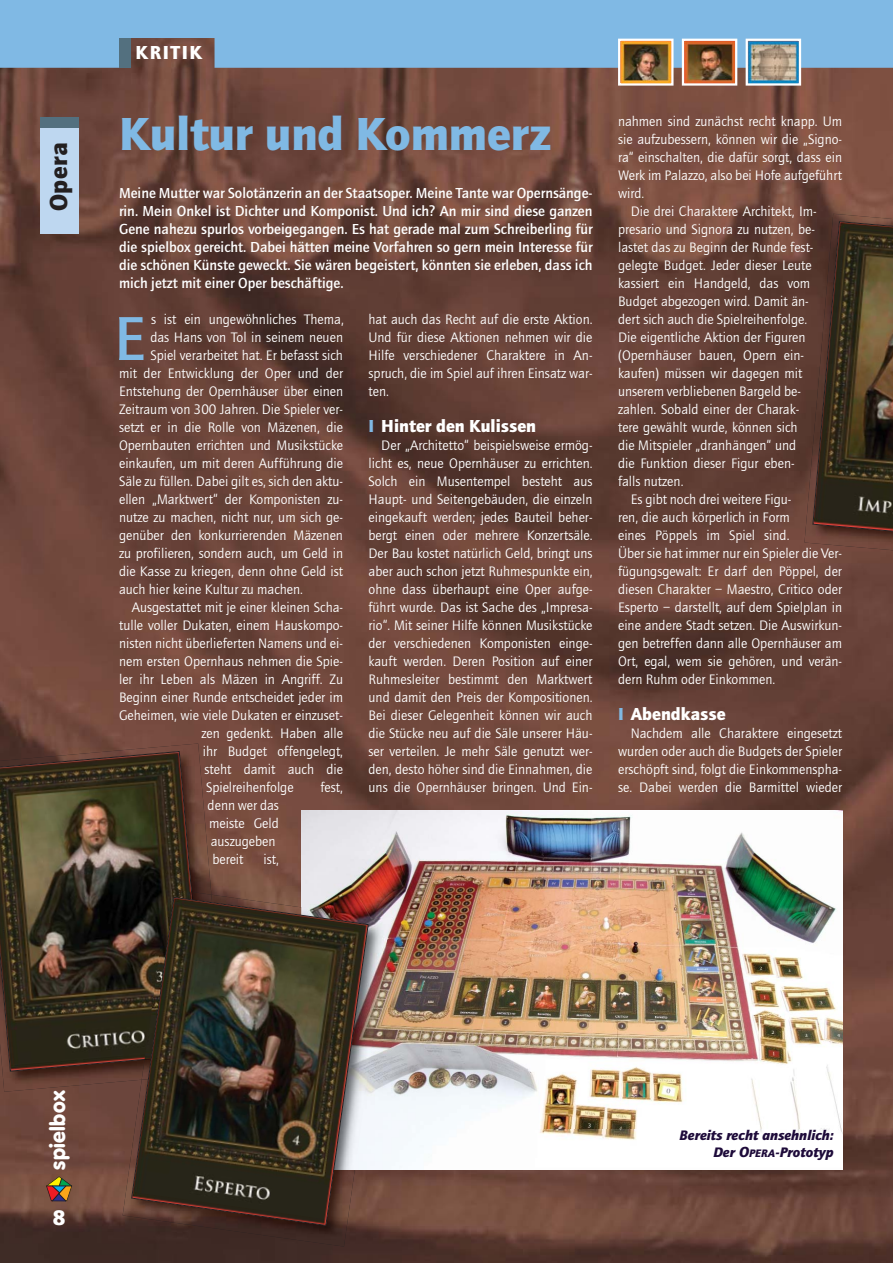
<style>
.page{position:relative;width:893px;height:1263px;background:#fff}
.page>*{position:absolute;margin:0;border:0;box-sizing:border-box;transform-origin:0 0}
.t1{font:500 64.2px "Quay Sans EF";color:#80b9e4}
.t2{font:900 48px "Quay Sans EF";color:#80b9e4}
.t3{font:900 25.35px "Quay Sans EF";letter-spacing:.03em;color:#231f20}
.t4{font:900 21.75px "Quay Sans EF";color:#fff}
.t5{font:900 21px "VAG Rounded";letter-spacing:.02em;color:#fff}
.t6{font:900 19.5px "Quay Sans EF";letter-spacing:.08em;color:#fff}
.t7{font:900 18px "Quay Sans EF";color:#fff}
.t8{font:500 15px/18px "Quay Sans EF";color:#fff;text-align:justify}
.t9{font:14.25px/18px "Quay Sans EF";color:#fff;text-align:justify}
.t10{font:italic 900 14.25px/17.7px "Quay Sans EF";color:#1e0b3a;text-align:right}
.s1{color:#80b9e4}
.s2{font-size:15px}
.s3{font-size:11.25px}
</style>
<div class="page">
<img style="left:0;top:68px;width:892px;height:1195px">
<div style="left:0;top:0;width:892px;height:68px;background:#80b9e4"></div>
<div style="left:119px;top:38px;width:12px;height:30px;background:#53707f"></div>
<img style="left:621px;top:42px;width:49px;height:41px">
<div style="left:618px;top:39px;width:55px;height:47px;border:2px solid #fff"></div>
<img style="left:685px;top:42px;width:49px;height:41px">
<div style="left:682px;top:39px;width:55px;height:47px;border:2px solid #fff"></div>
<img style="left:749px;top:42px;width:49px;height:41px">
<div style="left:746px;top:39px;width:55px;height:47px;border:2px solid #fff"></div>
<div style="left:40px;top:117px;width:39px;height:12px;background:#53707f"></div>
<div style="left:40px;top:129px;width:39px;height:105px;background:#bed7f0"></div>
<img style="left:301px;top:810px;width:541px;height:360px">
<img style="left:545px;top:1129px;width:288px;height:32px">
<img style="left:0;top:744px;width:211px;height:348px">
<svg style="left:0;top:751px;width:206px;height:321px;background:#433727"></svg>
<img style="left:123px;top:895px;width:232px;height:352px">
<img style="left:369px;top:907px;width:21px;height:263px">
<img style="left:145px;top:889px;width:60px;height:8px">
<img style="left:131px;top:897px;width:238px;height:329px">
<img style="left:804px;top:214px;width:88px;height:338px">
<svg style="left:812px;top:221px;width:80px;height:321px;background:#463624"></svg>
<svg style="left:46px;top:1176px;width:26px;height:26px"></svg>
<h3 class="t3" style="left:49px;top:211px;width:71px;rotate:-90deg">Opera</h3>
<h3 class="t6" style="left:135px;top:45px;width:68px">KRITIK</h3>
<h2 class="t2" style="left:119px;top:115px;width:433px">Kultur und Kommerz</h2>
<p class="t8" style="left:119px;top:185px;width:475px">Meine Mutter war Solotänzerin an der Staatsoper. Meine Tante war Opernsänge&shy;rin. Mein Onkel ist Dichter und Komponist. Und ich? An mir sind diese ganzen Gene nahezu spurlos vorbeigegangen. Es hat gerade mal zum Schreiberling für die spielbox gereicht. Dabei hätten meine Vorfahren so gern mein Interesse für die schönen Künste geweckt. Sie wären begeistert, könnten sie erleben, dass ich mich jetzt mit einer Oper beschäftige.</p>
<h1 class="t1" style="left:114px;top:314px;width:33px">E</h1>
<p class="t9" style="left:151px;top:311px;width:194px">s ist ein ungewöhnliches Thema,</p>
<p class="t9" style="left:150px;top:329px;width:194px">das Hans von Tol in seinem neuen</p>
<p class="t9" style="left:150px;top:347px;width:194px">Spiel verarbeitet hat. Er befasst sich</p>
<p class="t9" style="left:119px;top:365px;width:225px">mit der Entwicklung der Oper und der</p>
<p class="t9" style="left:119px;top:383px;width:225px">Entstehung der Opernhäuser über einen</p>
<p class="t9" style="left:119px;top:401px;width:225px">Zeitraum von 300 Jahren. Die Spieler ver-</p>
<p class="t9" style="left:119px;top:419px;width:225px">setzt er in die Rolle von Mäzenen, die</p>
<p class="t9" style="left:119px;top:437px;width:225px">Opernbauten errichten und Musikstücke</p>
<p class="t9" style="left:119px;top:455px;width:225px">einkaufen, um mit deren Aufführung die</p>
<p class="t9" style="left:119px;top:473px;width:225px">Säle zu füllen. Dabei gilt es, sich den aktu-</p>
<p class="t9" style="left:119px;top:491px;width:225px">ellen „Marktwert“ der Komponisten zu-</p>
<p class="t9" style="left:119px;top:509px;width:225px">nutze zu machen, nicht nur, um sich ge-</p>
<p class="t9" style="left:119px;top:527px;width:225px">genüber den konkurrierenden Mäzenen</p>
<p class="t9" style="left:119px;top:545px;width:225px">zu profilieren, sondern auch, um Geld in</p>
<p class="t9" style="left:119px;top:563px;width:225px">die Kasse zu kriegen, denn ohne Geld ist</p>
<p class="t9" style="left:119px;top:581px;width:185px">auch hier keine Kultur zu machen.</p>
<p class="t9" style="left:132px;top:599px;width:213px">Ausgestattet mit je einer kleinen Scha-</p>
<p class="t9" style="left:119px;top:617px;width:225px">tulle voller Dukaten, einem Hauskompo-</p>
<p class="t9" style="left:119px;top:635px;width:225px">nisten nicht überlieferten Namens und ei-</p>
<p class="t9" style="left:119px;top:653px;width:225px">nem ersten Opernhaus nehmen die Spie-</p>
<p class="t9" style="left:119px;top:671px;width:225px">ler ihr Leben als Mäzen in Angriff. Zu</p>
<p class="t9" style="left:119px;top:689px;width:225px">Beginn einer Runde entscheidet jeder im</p>
<p class="t9" style="left:119px;top:707px;width:225px">Geheimen, wie viele Dukaten er einzuset-</p>
<p class="t9" style="left:201px;top:725px;width:143px">zen gedenkt. Haben alle</p>
<p class="t9" style="left:203px;top:743px;width:142px">ihr Budget offengelegt,</p>
<p class="t9" style="left:204px;top:761px;width:140px">steht damit auch die</p>
<p class="t9" style="left:206px;top:779px;width:89px">Spielreihenfolge</p>
<p class="t9" style="left:321px;top:779px;width:24px">fest,</p>
<p class="t9" style="left:208px;top:797px;width:73px;text-align:left">denn wer das meiste Geld auszugeben bereit</p>
<p class="t9" style="left:264px;top:851px;width:17px">ist,</p>
<p class="t9" style="left:369px;top:311px;width:225px">hat auch das Recht auf die erste Aktion.<br>Und für diese Aktionen nehmen wir die Hilfe verschiedener Charaktere in An&shy;spruch, die im Spiel auf ihren Einsatz war&shy;ten.</p>
<p class="t7" style="left:369px;top:419px;width:169px"><span class="s1">I</span> Hinter den Kulissen</p>
<p class="t9" style="left:369px;top:437px;width:226px;text-indent:13px">Der „Architetto“ beispielsweise ermög&shy;licht es, neue Opernhäuser zu errichten.<br>Solch ein Musentempel besteht aus Haupt- und Seitengebäuden, die einzeln eingekauft werden; jedes Bauteil beher&shy;bergt einen oder mehrere Konzertsäle.<br>Der Bau kostet natürlich Geld, bringt uns aber auch schon jetzt Ruhmespunkte ein, ohne dass überhaupt eine Oper aufge&shy;führt wurde. Das ist Sache des „Impresa&shy;rio“. Mit seiner Hilfe können Musikstücke der verschiedenen Komponisten einge&shy;kauft werden. Deren Position auf einer Ruhmesleiter bestimmt den Marktwert und damit den Preis der Kompositionen.<br>Bei dieser Gelegenheit können wir auch die Stücke neu auf die Säle unserer Häu&shy;ser verteilen. Je mehr Säle genutzt wer&shy;den, desto höher sind die Einnahmen, die uns die Opernhäuser bringen. Und Ein-</p>
<p class="t9" style="left:618px;top:113px;width:225px">nahmen sind zunächst recht knapp. Um</p>
<p class="t9" style="left:618px;top:131px;width:225px">sie aufzubessern, können wir die „Signo-</p>
<p class="t9" style="left:618px;top:149px;width:225px">ra“ einschalten, die dafür sorgt, dass ein</p>
<p class="t9" style="left:618px;top:167px;width:225px">Werk im Palazzo, also bei Hofe aufgeführt</p>
<p class="t9" style="left:618px;top:185px;width:28px">wird.</p>
<p class="t9" style="left:631px;top:203px;width:187px">Die drei Charaktere Architekt, Im-</p>
<p class="t9" style="left:618px;top:221px;width:198px">presario und Signora zu nutzen, be-</p>
<p class="t9" style="left:618px;top:239px;width:197px">lastet das zu Beginn der Runde fest-</p>
<p class="t9" style="left:618px;top:257px;width:195px">gelegte Budget. Jeder dieser Leute</p>
<p class="t9" style="left:618px;top:275px;width:194px">kassiert ein Handgeld, das vom</p>
<p class="t9" style="left:618px;top:293px;width:192px">Budget abgezogen wird. Damit än-</p>
<p class="t9" style="left:618px;top:311px;width:191px">dert sich auch die Spielreihenfolge.</p>
<p class="t9" style="left:618px;top:329px;width:189px">Die eigentliche Aktion der Figuren</p>
<p class="t9" style="left:618px;top:347px;width:187px">(Opernhäuser bauen, Opern ein-</p>
<p class="t9" style="left:618px;top:365px;width:186px">kaufen) müssen wir dagegen mit</p>
<p class="t9" style="left:618px;top:383px;width:184px">unserem verbliebenen Bargeld be-</p>
<p class="t9" style="left:618px;top:401px;width:183px">zahlen. Sobald einer der Charak-</p>
<p class="t9" style="left:618px;top:419px;width:181px">tere gewählt wurde, können sich</p>
<p class="t9" style="left:618px;top:437px;width:180px">die Mitspieler „dranhängen“ und</p>
<p class="t9" style="left:618px;top:455px;width:178px">die Funktion dieser Figur eben-</p>
<p class="t9" style="left:618px;top:473px;width:67px">falls nutzen.</p>
<p class="t9" style="left:631px;top:491px;width:162px">Es gibt noch drei weitere Figu-</p>
<p class="t9" style="left:618px;top:509px;width:173px">ren, die auch körperlich in Form</p>
<p class="t9" style="left:618px;top:527px;width:173px">eines Pöppels im Spiel sind.</p>
<p class="t9" style="left:618px;top:545px;width:225px">Über sie hat immer nur ein Spieler die Ver-</p>
<p class="t9" style="left:618px;top:563px;width:225px">fügungsgewalt: Er darf den Pöppel, der</p>
<p class="t9" style="left:618px;top:581px;width:225px">diesen Charakter – Maestro, Critico oder</p>
<p class="t9" style="left:618px;top:599px;width:225px">Esperto – darstellt, auf dem Spielplan in</p>
<p class="t9" style="left:618px;top:617px;width:225px">eine andere Stadt setzen. Die Auswirkun-</p>
<p class="t9" style="left:618px;top:635px;width:225px">gen betreffen dann alle Opernhäuser am</p>
<p class="t9" style="left:618px;top:653px;width:225px">Ort, egal, wem sie gehören, und verän-</p>
<p class="t9" style="left:618px;top:671px;width:159px">dern Ruhm oder Einkommen.</p>
<p class="t7" style="left:618px;top:707px;width:109px"><span class="s1">I</span> Abendkasse</p>
<p class="t9" style="left:618px;top:725px;width:225px;text-indent:13px">Nachdem alle Charaktere eingesetzt wurden oder auch die Budgets der Spieler erschöpft sind, folgt die Einkommenspha&shy;se. Dabei werden die Barmittel wieder</p>
<h3 class="t5" style="left:49px;top:1170px;width:81px;rotate:-90deg">spielbox</h3>
<h3 class="t4" style="left:53px;top:1209px;width:14px">8</h3>
<p class="t10" style="left:680px;top:1127px;width:155px">Bereits recht ansehnlich:<br>Der <span class="s2">O</span><span class="s3">PERA</span>-Prototyp</p>
</div>
